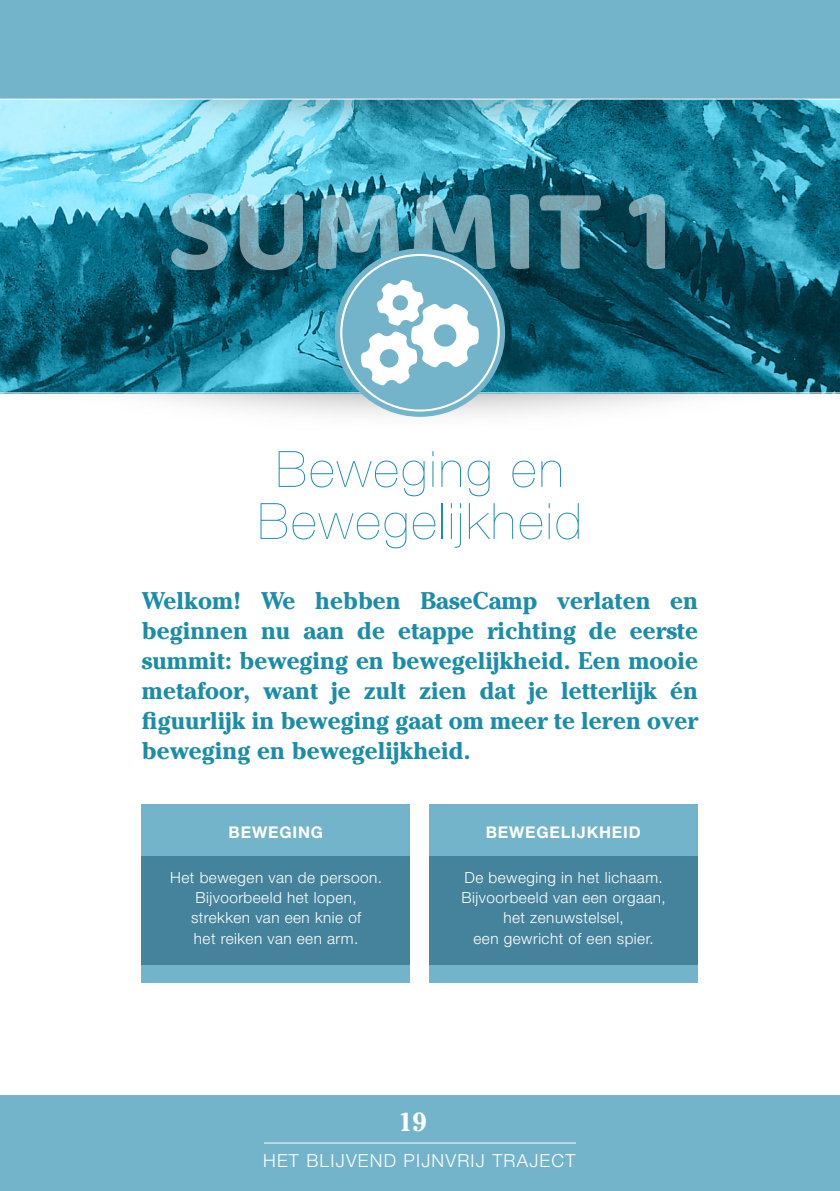
<style>
.page{position:relative;width:840px;height:1191px;background:#fff}
.page>*{position:absolute;margin:0;border:0;box-sizing:border-box;transform-origin:0 0}
.t1{font:700 120px "Baloo 2";color:rgb(232 244 250/.53)}
.t2{font:200 50px/52px "Helvetica Neue LT Std";letter-spacing:.05em;color:#1a8da8;text-align:center}
.t3{font:700 26px "Cheltenham Std";color:#fff}
.t4{font:700 24px/30px "Cheltenham Std";color:#1a8da8;text-align:justify}
.t5{font:300 18px "Helvetica Neue LT Std";letter-spacing:.07em;color:#fff}
.t6{font:700 16.2px "Helvetica Neue LT Std";letter-spacing:.05em;color:#fff}
.t7{font:300 15.4px/20.4px "Helvetica Neue LT Std";letter-spacing:.03em;color:#fff;text-align:center}
</style>
<div class="page">
<img style="left:0;top:140px;width:839px;height:252px">
<svg style="left:334px;top:248px;width:171px;height:169px"></svg>
<svg style="left:340px;top:254px;width:159px;height:157px"></svg>
<div style="left:429px;top:804px;width:268px;height:178px;background:#73b4ca"></div>
<div style="left:429px;top:856px;width:268px;height:108px;background:#45839c"></div>
<div style="left:142px;top:804px;width:268px;height:178px;background:#73b4ca"></div>
<div style="left:142px;top:856px;width:268px;height:108px;background:#45839c"></div>
<div style="left:0;top:1095px;width:839px;height:96px;background:#73b4ca"></div>
<hr style="left:264px;top:1142px;width:311px;height:1px;background:#fff">
<img style="left:0;top:100px;width:839px;height:40px">
<div style="left:0;top:0;width:839px;height:99px;background:#73b4ca"></div>
<h1 class="t1" style="left:166px;top:156px;width:509px">SUMMIT 1</h1>
<h2 class="t2" style="left:258px;top:450px;width:325px">Beweging en<br>Bewegelijkheid</h2>
<p class="t4" style="left:142px;top:589px;width:557px">Welkom! We hebben BaseCamp verlaten en beginnen nu aan de etappe richting de eerste summit: beweging en bewegelijkheid. Een mooie metafoor, want je zult zien dat je letterlijk én figuurlijk in beweging gaat om meer te leren over beweging en bewegelijkheid.</p>
<p class="t6" style="left:228px;top:827px;width:96px">BEWEGING</p>
<p class="t7" style="left:170px;top:869px;width:213px">Het bewegen van de persoon.<br>Bijvoorbeeld het lopen, strekken van een knie of<br>het reiken van een arm.</p>
<p class="t6" style="left:485px;top:827px;width:156px">BEWEGELIJKHEID</p>
<p class="t7" style="left:461px;top:869px;width:205px">De beweging in het lichaam.<br>Bijvoorbeeld van een orgaan, het zenuwstelsel,<br>een gewricht of een spier.</p>
<p class="t3" style="left:397px;top:1112px;width:31px">19</p>
<p class="t5" style="left:263px;top:1154px;width:314px">HET BLIJVEND PIJNVRIJ TRAJECT</p>
</div>
